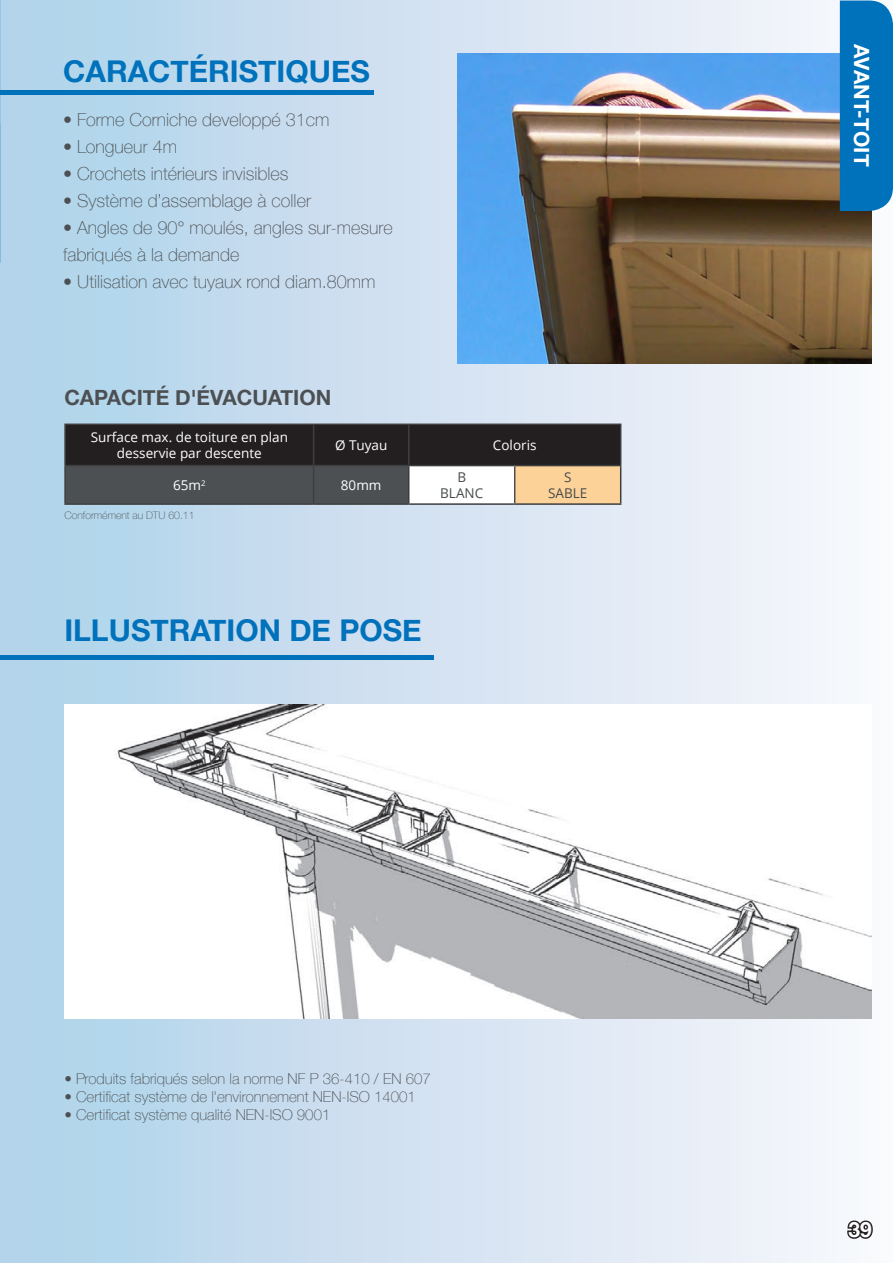
<style>
.page{position:relative;width:893px;height:1263px;background:#fff}
.page>*{position:absolute;margin:0;border:0;box-sizing:border-box;transform-origin:0 0}
.t1{font:700 30px "Helvetica Neue";color:#0071bb}
.t2{font:700 21px "Helvetica Neue";color:#4d5053}
.t3{font:700 21px "Helvetica Neue";color:#fff}
.t4{font:100 18px/27px "Helvetica Neue";color:#4d5053}
.t5{font:100 15px "Helvetica Neue";color:#4d5053}
.t6{font:13.5px/16.2px "Open Sans";color:#fff;text-align:center}
.t7{font:13.5px/16.2px "Open Sans";color:#474c4d;text-align:center}
.t8{font:100 10.5px "Helvetica Neue";color:#4d5053}
</style>
<div class="page">
<div style="left:0;top:0;width:893px;height:1263px;background:linear-gradient(to right,#aed1e9,#faf8fc)"></div>
<img style="left:458px;top:53px;width:414px;height:311px">
<img style="left:0;top:7px;width:1px;height:1032px">
<svg style="left:0;top:733px;width:1px;height:530px"></svg>
<svg style="left:0;top:0;width:1px;height:263px"></svg>
<hr style="left:0;top:655px;width:434px;height:4px;background:#0071bb">
<img style="left:64px;top:704px;width:807px;height:314px">
<hr style="left:0;top:90px;width:374px;height:4px;background:#0071bb">
<svg style="left:66px;top:425px;width:554px;height:78px;background:#323032"></svg>
<div style="left:409px;top:466px;width:106px;height:38px;background:#fff"></div>
<div style="left:515px;top:466px;width:106px;height:38px;background:#fdd299"></div>
<hr style="left:514px;top:466px;width:1px;height:37px;background:#4d5053">
<hr style="left:313px;top:466px;width:1px;height:37px;background:#3e3e3f">
<hr style="left:408px;top:466px;width:1px;height:37px;background:#3e3e3f">
<hr style="left:64px;top:466px;width:2px;height:37px;background:#3e3e3f">
<hr style="left:620px;top:466px;width:1px;height:37px;background:#3e3e3f">
<hr style="left:64px;top:503px;width:250px;height:2px;background:#3e3e3f">
<hr style="left:314px;top:503px;width:95px;height:2px;background:#3e3e3f">
<hr style="left:409px;top:503px;width:106px;height:2px;background:#3e3e3f">
<hr style="left:515px;top:503px;width:106px;height:2px;background:#3e3e3f">
<hr style="left:64px;top:423px;width:250px;height:2px;background:#3e3e3f">
<hr style="left:64px;top:425px;width:2px;height:40px;background:#3e3e3f">
<hr style="left:409px;top:423px;width:106px;height:2px;background:#3e3e3f">
<hr style="left:515px;top:423px;width:106px;height:2px;background:#3e3e3f">
<hr style="left:620px;top:425px;width:1px;height:40px;background:#3e3e3f">
<hr style="left:64px;top:465px;width:250px;height:1px;background:#3e3e3f">
<hr style="left:409px;top:465px;width:106px;height:1px;background:#3e3e3f">
<hr style="left:515px;top:465px;width:106px;height:1px;background:#3e3e3f">
<hr style="left:314px;top:423px;width:95px;height:2px;background:#3e3e3f">
<hr style="left:313px;top:425px;width:1px;height:40px;background:#3e3e3f">
<hr style="left:408px;top:425px;width:1px;height:40px;background:#3e3e3f">
<hr style="left:314px;top:465px;width:95px;height:1px;background:#3e3e3f">
<div style="left:840px;top:1px;width:53px;height:210px;background:#0071bb"></div>
<svg style="left:845px;top:1218px;width:30px;height:23px"></svg>
<h1 class="t1" style="left:63px;top:48px;width:308px">CARACTÉRISTIQUES</h1>
<p class="t4" style="left:63px;top:105px;width:268px">• Forme Corniche developpé 31cm</p>
<p class="t4" style="left:63px;top:132px;width:115px">• Longueur 4m</p>
<p class="t4" style="left:63px;top:159px;width:227px">• Crochets intérieurs invisibles</p>
<p class="t4" style="left:63px;top:186px;width:249px">• Système d’assemblage à coller</p>
<p class="t4" style="left:63px;top:213px;width:331px">• Angles de 90° moulés, angles sur-mesure fabriqués à la demande</p>
<p class="t4" style="left:63px;top:267px;width:314px">• Utilisation avec tuyaux rond diam.80mm</p>
<p class="t2" style="left:64px;top:381px;width:268px">CAPACITÉ D'ÉVACUATION</p>
<p class="t6" style="left:91px;top:429px;width:199px">Surface max. de toiture en plan desservie par descente</p>
<p class="t6" style="left:335px;top:437px;width:54px">Ø Tuyau</p>
<p class="t6" style="left:493px;top:437px;width:45px">Coloris</p>
<p class="t6" style="left:173px;top:477px;width:34px">65m<sup>2</sup></p>
<p class="t6" style="left:341px;top:477px;width:42px">80mm</p>
<p class="t7" style="left:440px;top:468px;width:44px">B<br>BLANC</p>
<p class="t7" style="left:548px;top:468px;width:41px">S<br>SABLE</p>
<p class="t8" style="left:64px;top:507px;width:132px">Conformément au DTU 60.11</p>
<h1 class="t1" style="left:64px;top:607px;width:359px">ILLUSTRATION DE POSE</h1>
<p class="t5" style="left:64px;top:1067px;width:368px">• Produits fabriqués selon la norme NF P 36-410 / EN 607</p>
<p class="t5" style="left:64px;top:1085px;width:353px">• Certificat système de l'environnement NEN-ISO 14001</p>
<p class="t5" style="left:64px;top:1103px;width:267px">• Certificat système qualité NEN-ISO 9001</p>
<p class="t3" style="left:878px;top:44px;width:124px;rotate:90deg">AVANT-TOIT</p>
<p class="t3" style="left:848px;top:1213px;width:25px">39</p>
</div>
